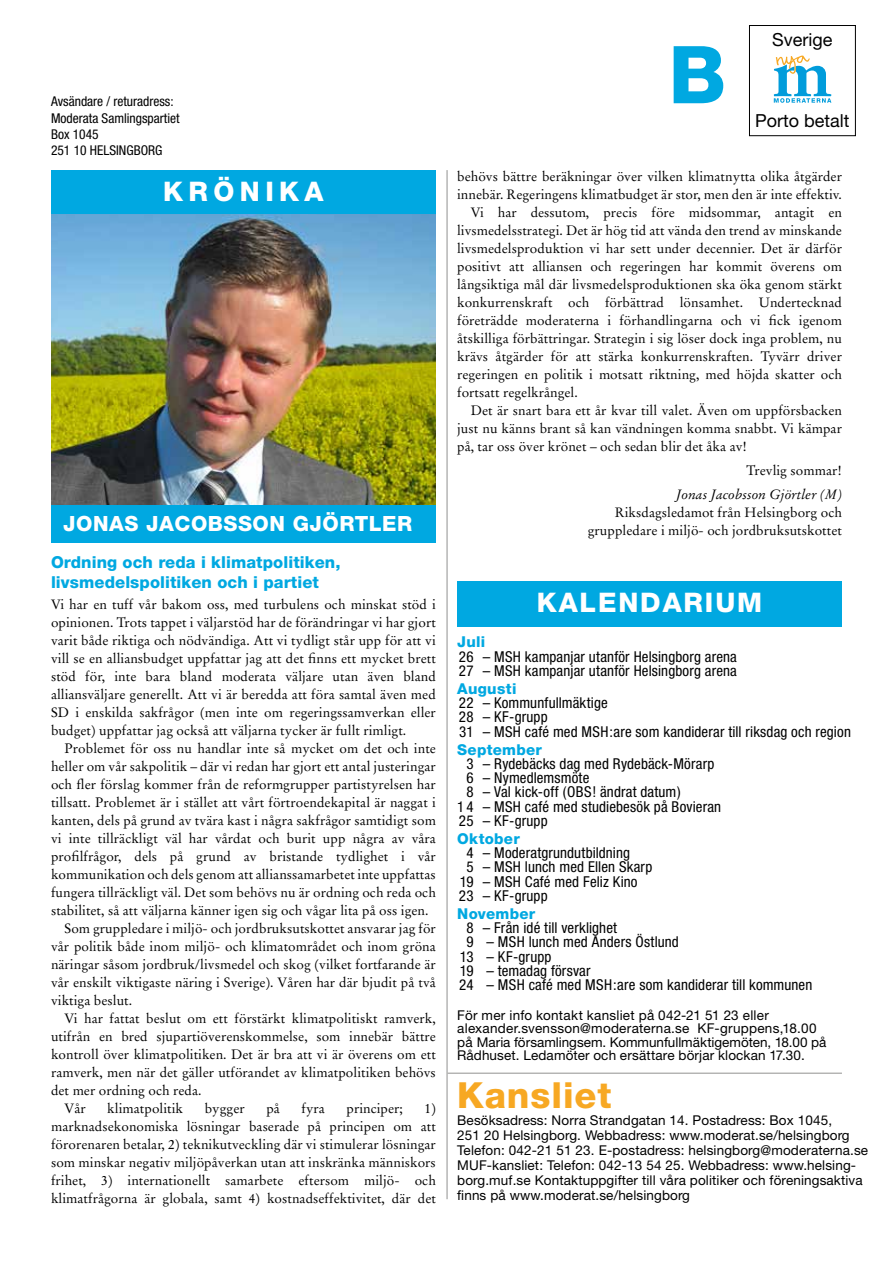
<style>
.page{position:relative;width:893px;height:1263px;background:#fff}
.page>*{position:absolute;margin:0;border:0;box-sizing:border-box;transform-origin:0 0}
.t1{font:800 79.95px "Helvetica Neue";color:#00a8e1}
.t2{font:800 36px "Helvetica Neue";letter-spacing:.025em;color:#f7a823}
.t3{font:800 27px "Helvetica Neue";letter-spacing:.07em;color:#fff}
.t4{font:800 27px "Helvetica Neue";letter-spacing:.2em;color:#fff}
.t5{font:800 21px "Helvetica Neue";letter-spacing:.025em;color:#fff}
.t6{font:18px "Helvetica Neue";color:#000}
.t7{font:800 16.5px/19.8px "Helvetica Neue";letter-spacing:.005em;color:#00a8e1}
.t8{font:condensed 15px/14.2px "Helvetica Neue";letter-spacing:.01em;color:#000}
.t9{font:800 15px "Helvetica Neue";letter-spacing:.02em;color:#00a8e1}
.t10{font:13.5px/18px "Stempel Garamond";letter-spacing:.005em;color:#000;text-align:justify}
.t11{font:13.5px/15px "Helvetica Neue";letter-spacing:.01em;color:#000}
.t12{font:condensed 13.5px/16.2px "Helvetica Neue";color:#000}
.t13{font:italic 13.5px "Stempel Garamond";letter-spacing:.005em;color:#000}
</style>
<div class="page">
<svg style="left:774px;top:56px;width:57px;height:47px"></svg>
<img style="left:51px;top:214px;width:385px;height:291px">
<hr style="left:446px;top:170px;width:2px;height:1029px;background:#9d9d9c">
<div style="left:51px;top:505px;width:385px;height:37px;background:#00a8e1"></div>
<div style="left:457px;top:581px;width:385px;height:46px;background:#00a8e1"></div>
<div style="left:51px;top:170px;width:385px;height:44px;background:#00a8e1"></div>
<hr style="left:448px;top:1072px;width:394px;height:2px;background:#9d9d9c">
<div style="left:749px;top:25px;width:107px;height:111px;border:1px solid #000"></div>
<p class="t12" style="left:51px;top:93px;width:130px">Avsändare / returadress:<br>Moderata Samlingspartiet<br>Box 1045<br>251 10 HELSINGBORG</p>
<h3 class="t4" style="left:163px;top:176px;width:162px">KRÖNIKA</h3>
<h3 class="t5" style="left:63px;top:511px;width:350px">JONAS JACOBSSON GJÖRTLER</h3>
<p class="t7" style="left:51px;top:552px;width:291px">Ordning och reda i klimatpolitiken, livsmedelspolitiken och i partiet</p>
<p class="t10" style="left:51px;top:596px;width:386px">Vi har en tuff vår bakom oss, med turbulens och minskat stöd i opinionen. Trots tappet i väljarstöd har de förändringar vi har gjort varit både riktiga och nödvändiga. Att vi tydligt står upp för att vi vill se en alliansbudget uppfattar jag att det finns ett mycket brett stöd för, inte bara bland moderata väljare utan även bland alliansväljare generellt. Att vi är beredda att föra samtal även med SD i enskilda sakfrågor (men inte om regeringssamverkan eller budget) uppfattar jag också att väljarna tycker är fullt rimligt.</p>
<p class="t10" style="left:65px;top:739px;width:373px">Problemet för oss nu handlar inte så mycket om det och inte</p>
<p class="t10" style="left:51px;top:757px;width:386px">heller om vår sakpolitik – där vi redan har gjort ett antal justeringar</p>
<p class="t10" style="left:51px;top:775px;width:386px">och fler förslag kommer från de reformgrupper partistyrelsen har</p>
<p class="t10" style="left:51px;top:793px;width:386px">tillsatt. Problemet är i stället att vårt förtroendekapital är naggat i</p>
<p class="t10" style="left:51px;top:811px;width:386px">kanten, dels på grund av tvära kast i några sakfrågor samtidigt som</p>
<p class="t10" style="left:51px;top:829px;width:386px">vi inte tillräckligt väl har vårdat och burit upp några av våra</p>
<p class="t10" style="left:51px;top:847px;width:386px">profilfrågor, dels på grund av bristande tydlighet i vår</p>
<p class="t10" style="left:51px;top:865px;width:386px">kommunikation och dels genom att allianssamarbetet inte uppfattas</p>
<p class="t10" style="left:51px;top:883px;width:386px">fungera tillräckligt väl. Det som behövs nu är ordning och reda och</p>
<p class="t10" style="left:51px;top:901px;width:379px">stabilitet, så att väljarna känner igen sig och vågar lita på oss igen.</p>
<p class="t10" style="left:65px;top:919px;width:373px">Som gruppledare i miljö- och jordbruksutskottet ansvarar jag för</p>
<p class="t10" style="left:51px;top:937px;width:386px">vår politik både inom miljö- och klimatområdet och inom gröna</p>
<p class="t10" style="left:51px;top:955px;width:386px">näringar såsom jordbruk/livsmedel och skog (vilket fortfarande är</p>
<p class="t10" style="left:51px;top:973px;width:386px">vår enskilt viktigaste näring i Sverige). Våren har där bjudit på två</p>
<p class="t10" style="left:51px;top:991px;width:83px">viktiga beslut.</p>
<p class="t10" style="left:65px;top:1009px;width:373px">Vi har fattat beslut om ett förstärkt klimatpolitiskt ramverk,</p>
<p class="t10" style="left:51px;top:1027px;width:386px">utifrån en bred sjupartiöverenskommelse, som innebär bättre</p>
<p class="t10" style="left:51px;top:1045px;width:386px">kontroll över klimatpolitiken. Det är bra att vi är överens om ett</p>
<p class="t10" style="left:51px;top:1063px;width:386px">ramverk, men när det gäller utförandet av klimatpolitiken behövs</p>
<p class="t10" style="left:51px;top:1081px;width:152px">det mer ordning och reda.</p>
<p class="t10" style="left:65px;top:1099px;width:23px">Vår</p>
<p class="t10" style="left:107px;top:1099px;width:77px">klimatpolitik</p>
<p class="t10" style="left:205px;top:1099px;width:42px">bygger</p>
<p class="t10" style="left:266px;top:1099px;width:15px">på</p>
<p class="t10" style="left:301px;top:1099px;width:25px">fyra</p>
<p class="t10" style="left:346px;top:1099px;width:58px">principer;</p>
<p class="t10" style="left:51px;top:1099px;width:386px;text-indent:373px">1) marknadsekonomiska lösningar baserade på principen om att förorenaren betalar, 2) teknikutveckling där vi stimulerar lösningar som minskar negativ miljöpåverkan utan att inskränka människors frihet, 3) internationellt samarbete eftersom miljö- och klimatfrågorna är globala, samt 4) kostnadseffektivitet, där det</p>
<h1 class="t1" style="left:668px;top:27px;width:59px">B</h1>
<h3 class="t6" style="left:772px;top:28px;width:62px">Sverige</h3>
<h3 class="t6" style="left:755px;top:109px;width:96px">Porto betalt</h3>
<p class="t10" style="left:457px;top:167px;width:386px">behövs bättre beräkningar över vilken klimatnytta olika åtgärder</p>
<p class="t10" style="left:457px;top:185px;width:386px">innebär. Regeringens klimatbudget är stor, men den är inte effektiv.</p>
<p class="t10" style="left:471px;top:203px;width:373px">Vi har dessutom, precis före midsommar, antagit en</p>
<p class="t10" style="left:457px;top:221px;width:386px">livsmedelsstrategi. Det är hög tid att vända den trend av minskande</p>
<p class="t10" style="left:457px;top:239px;width:386px">livsmedelsproduktion vi har sett under decennier. Det är därför</p>
<p class="t10" style="left:457px;top:257px;width:386px">positivt att alliansen och regeringen har kommit överens om</p>
<p class="t10" style="left:457px;top:275px;width:386px">långsiktiga mål där livsmedelsproduktionen ska öka genom stärkt</p>
<p class="t10" style="left:457px;top:293px;width:386px">konkurrenskraft och förbättrad lönsamhet. Undertecknad</p>
<p class="t10" style="left:457px;top:311px;width:386px">företrädde moderaterna i förhandlingarna och vi fick igenom</p>
<p class="t10" style="left:457px;top:329px;width:386px">åtskilliga förbättringar. Strategin i sig löser dock inga problem, nu</p>
<p class="t10" style="left:457px;top:347px;width:386px">krävs åtgärder för att stärka konkurrenskraften. Tyvärr driver</p>
<p class="t10" style="left:457px;top:365px;width:386px">regeringen en politik i motsatt riktning, med höjda skatter och</p>
<p class="t10" style="left:457px;top:383px;width:122px">fortsatt regelkrångel.</p>
<p class="t10" style="left:471px;top:401px;width:373px">Det är snart bara ett år kvar till valet. Även om uppförsbacken</p>
<p class="t10" style="left:457px;top:419px;width:386px">just nu känns brant så kan vändningen komma snabbt. Vi kämpar</p>
<p class="t10" style="left:457px;top:437px;width:291px">på, tar oss över krönet – och sedan blir det åka av!</p>
<p class="t10" style="left:747px;top:461px;width:97px">Trevlig sommar!</p>
<p class="t13" style="left:676px;top:486px;width:167px">Jonas Jacobsson Gjörtler (M)</p>
<p class="t10" style="left:588px;top:503px;width:256px;text-align:right">Riksdagsledamot från Helsingborg och gruppledare i miljö- och jordbruksutskottet</p>
<h3 class="t3" style="left:537px;top:586px;width:227px">KALENDARIUM</h3>
<p class="t9" style="left:457px;top:633px;width:30px">Juli</p>
<p class="t8" style="left:459px;top:649px;width:280px">26 – MSH kampanjar utanför Helsingborg arena<br>27 – MSH kampanjar utanför Helsingborg arena</p>
<p class="t9" style="left:457px;top:680px;width:61px">Augusti</p>
<p class="t8" style="left:459px;top:696px;width:394px">22 – Kommunfullmäktige<br>28 – KF-grupp<br>31 – MSH café med MSH:are som kandiderar till riksdag och region</p>
<p class="t9" style="left:457px;top:740px;width:86px">September</p>
<p class="t8" style="left:466px;top:756px;width:250px">3 – Rydebäcks dag med Rydebäck-Mörarp</p>
<p class="t8" style="left:466px;top:771px;width:124px">6 – Nymedlemsmöte</p>
<p class="t8" style="left:466px;top:785px;width:216px">8 – Val kick-off (OBS! ändrat datum)</p>
<p class="t8" style="left:457px;top:799px;width:265px">1 4 – MSH café med studiebesök på Bovieran</p>
<p class="t8" style="left:459px;top:813px;width:90px">25 – KF-grupp</p>
<p class="t9" style="left:457px;top:830px;width:64px">Oktober</p>
<p class="t8" style="left:466px;top:846px;width:165px">4 – Moderatgrundutbildning</p>
<p class="t8" style="left:466px;top:860px;width:187px">5 – MSH lunch med Ellen Skarp</p>
<p class="t8" style="left:460px;top:874px;width:179px">19 – MSH Café med Feliz Kino</p>
<p class="t8" style="left:459px;top:888px;width:90px">23 – KF-grupp</p>
<p class="t9" style="left:457px;top:905px;width:80px">November</p>
<p class="t8" style="left:466px;top:921px;width:152px">8 – Från idé till verklighet</p>
<p class="t8" style="left:466px;top:935px;width:214px">9 – MSH lunch med Anders Östlund</p>
<p class="t8" style="left:460px;top:949px;width:93px">13 – KF-grupp</p>
<p class="t8" style="left:460px;top:963px;width:132px">19 – temadag försvar</p>
<p class="t8" style="left:459px;top:978px;width:354px">24 – MSH café med MSH:are som kandiderar till kommunen</p>
<p class="t11" style="left:457px;top:1008px;width:371px;line-height:13.5px">För mer info kontakt kansliet på 042-21 51 23 eller alexander.svensson@moderaterna.se KF-gruppens,18.00 på Maria församlingsem. Kommunfullmäktigemöten, 18.00 på Rådhuset. Ledamöter och ersättare börjar klockan 17.30.</p>
<h2 class="t2" style="left:457px;top:1073px;width:156px">Kansliet</h2>
<p class="t11" style="left:457px;top:1112px;width:412px">Besöksadress: Norra Strandgatan 14. Postadress: Box 1045,<br>251 20 Helsingborg. Webbadress: www.moderat.se/helsingborg Telefon: 042-21 51 23. E-postadress: helsingborg@moderaterna.se MUF-kansliet: Telefon: 042-13 54 25. Webbadress: www.helsing&shy;borg.muf.se Kontaktuppgifter till våra politiker och föreningsaktiva finns på www.moderat.se/helsingborg</p>
</div>
